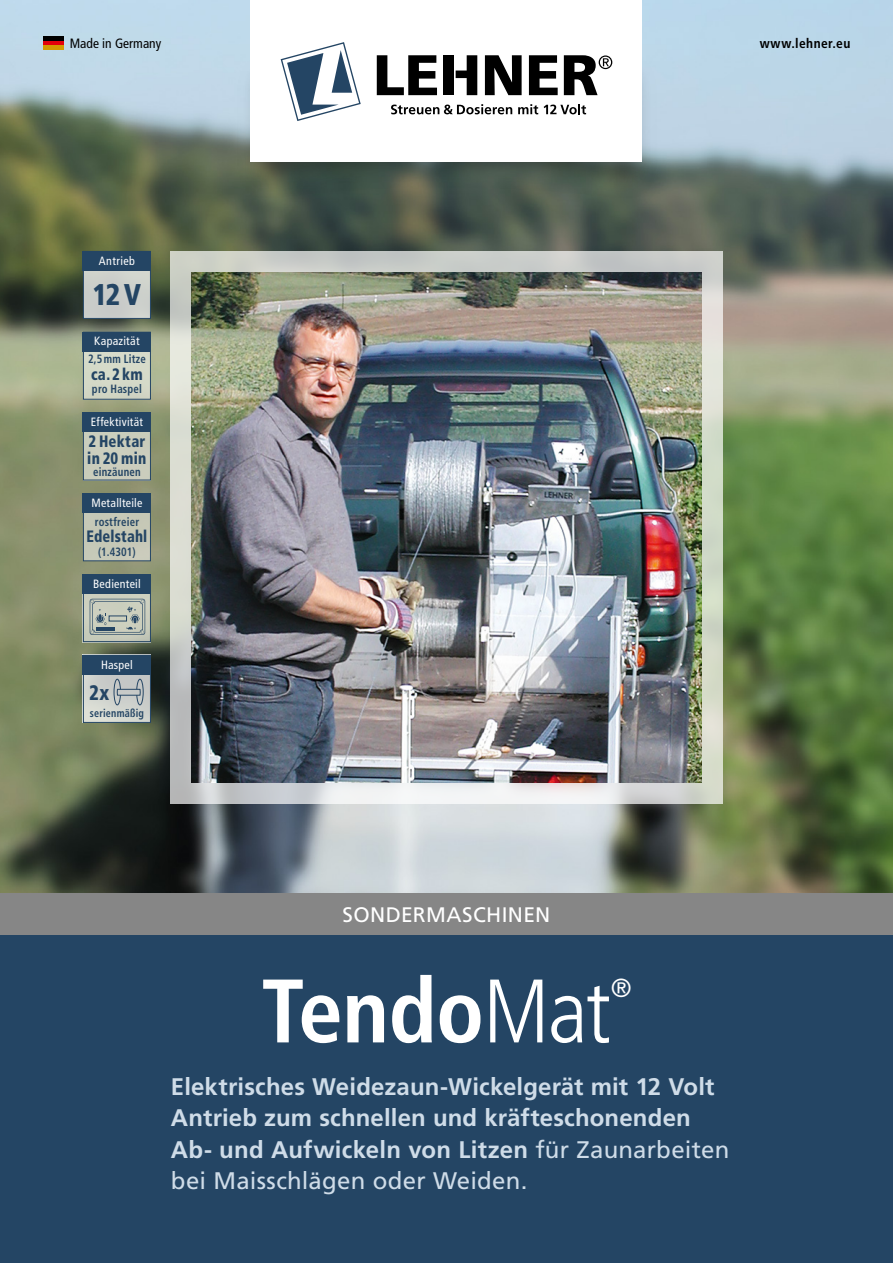
<style>
.page{position:relative;width:893px;height:1263px;background:#fff}
.page>*{position:absolute;margin:0;border:0;box-sizing:border-box;transform-origin:0 0}
.t1{font:700 condensed 90px "Frutiger";letter-spacing:-.01em;color:#fff}
.t2{font:900 condensed 30px "Frutiger";color:#244564;scale:.95 1}
.t3{font:condensed 26.25px "Frutiger";color:#fff}
.t4{font:700 24px/31.5px "Frutiger";letter-spacing:.005em;color:#cfdce8}
.t5{font:21px "Frutiger";letter-spacing:.015em;color:#fff}
.t6{font:900 condensed 21px "Frutiger";color:#244564;scale:.9 1}
.t7{font:900 condensed 16.5px/16.5px "Frutiger";letter-spacing:.015em;color:#244564;scale:.9 1}
.t8{font:900 condensed 16.5px "Frutiger";letter-spacing:.015em;color:#244564;scale:.88 1}
.t9{font:condensed 13.5px "Frutiger";color:#000}
.t10{font:700 condensed 13.5px "Frutiger";letter-spacing:.03em;color:#000}
.t11{font:condensed 12px "Frutiger";letter-spacing:.02em;color:#fff}
.t12{font:700 condensed 12px "Frutiger";letter-spacing:.015em;color:#244564;scale:.9 1}
.t13{font:700 condensed 11.25px "Frutiger";letter-spacing:.02em;color:#244564;scale:.9 1}
.s1{font-weight:300}
.s2{font-weight:400}
</style>
<div class="page">
<img style="left:0;top:0;width:893px;height:893px">
<svg style="left:170px;top:251px;width:553px;height:553px;background:#d3d5d0"></svg>
<img style="left:191px;top:272px;width:511px;height:510px">
<div style="left:83px;top:494px;width:67px;height:67px;background:#c5c8b7"></div>
<div style="left:83px;top:493px;width:68px;height:68px;border:1px solid #244564"></div>
<div style="left:83px;top:493px;width:68px;height:20px;background:#244564"></div>
<img style="left:235px;top:55px;width:423px;height:148px">
<div style="left:251px;top:0;width:391px;height:162px;background:#fff"></div>
<svg style="left:281px;top:42px;width:80px;height:79px"></svg>
<svg style="left:391px;top:104px;width:121px;height:10px"></svg>
<svg style="left:518px;top:104px;width:20px;height:10px"></svg>
<svg style="left:544px;top:104px;width:42px;height:10px"></svg>
<svg style="left:377px;top:55px;width:60px;height:40px"></svg>
<svg style="left:485px;top:55px;width:37px;height:40px"></svg>
<svg style="left:529px;top:55px;width:29px;height:40px"></svg>
<svg style="left:456px;top:55px;width:21px;height:40px"></svg>
<div style="left:443px;top:55px;width:11px;height:40px;background:#000"></div>
<svg style="left:564px;top:55px;width:48px;height:40px"></svg>
<div style="left:0;top:893px;width:893px;height:42px;background:#868686"></div>
<div style="left:0;top:935px;width:893px;height:328px;background:#244564"></div>
<div style="left:43px;top:36px;width:21px;height:5px;background:#000"></div>
<hr style="left:43px;top:41px;width:21px;height:4px;background:#e3000b">
<div style="left:43px;top:45px;width:21px;height:5px;background:#d39b00"></div>
<div style="left:83px;top:413px;width:67px;height:67px;background:#cacdbd"></div>
<div style="left:83px;top:412px;width:68px;height:68px;border:1px solid #244564"></div>
<div style="left:83px;top:412px;width:68px;height:20px;background:#244564"></div>
<div style="left:83px;top:332px;width:67px;height:67px;background:#d5dac9"></div>
<div style="left:83px;top:332px;width:68px;height:68px;border:1px solid #244564"></div>
<div style="left:83px;top:332px;width:68px;height:19px;background:#244564"></div>
<div style="left:83px;top:251px;width:67px;height:67px;background:#cbceca"></div>
<div style="left:83px;top:251px;width:68px;height:68px;border:1px solid #244564"></div>
<div style="left:83px;top:251px;width:68px;height:20px;background:#244564"></div>
<svg style="left:85px;top:594px;width:64px;height:46px"></svg>
<div style="left:83px;top:655px;width:68px;height:68px;background:linear-gradient(to right,#d7d9d2,#cacdca)"></div>
<div style="left:83px;top:574px;width:68px;height:68px;border:1px solid #244564"></div>
<div style="left:83px;top:655px;width:68px;height:68px;border:1px solid #244564"></div>
<div style="left:83px;top:574px;width:68px;height:20px;background:#244564"></div>
<div style="left:83px;top:655px;width:68px;height:20px;background:#244564"></div>
<svg style="left:90px;top:599px;width:55px;height:36px;background:#a7b0aa"></svg>
<svg style="left:113px;top:678px;width:31px;height:28px"></svg>
<p class="t9" style="left:70px;top:38px;width:93px">Made in Germany</p>
<p class="t10" style="left:760px;top:38px;width:92px">www.lehner.eu</p>
<p class="t11" style="left:99px;top:255px;width:38px">Antrieb</p>
<p class="t2" style="left:93px;top:277px;width:53px">12 V</p>
<p class="t11" style="left:94px;top:336px;width:47px">Kapazität</p>
<p class="t12" style="left:88px;top:354px;width:66px">2,5 mm Litze</p>
<p class="t7" style="left:91px;top:366px;width:59px">ca. 2 km</p>
<p class="t12" style="left:92px;top:384px;width:57px">pro Haspel</p>
<p class="t11" style="left:91px;top:417px;width:53px">Effektivität</p>
<p class="t7" style="left:87px;top:433px;width:67px">2 Hektar in 20 min</p>
<p class="t12" style="left:93px;top:466px;width:54px">einzäunen</p>
<p class="t11" style="left:91px;top:498px;width:53px">Metallteile</p>
<p class="t12" style="left:95px;top:516px;width:51px">rostfreier</p>
<p class="t8" style="left:87px;top:527px;width:71px">Edelstahl</p>
<p class="t12" style="left:98px;top:546px;width:43px">(1.4301)</p>
<p class="t11" style="left:93px;top:579px;width:49px">Bedienteil</p>
<p class="t11" style="left:101px;top:659px;width:33px">Haspel</p>
<p class="t6" style="left:89px;top:680px;width:24px">2x</p>
<p class="t13" style="left:90px;top:708px;width:62px">serienmäßig</p>
<p class="t5" style="left:342px;top:906px;width:209px">SONDERMASCHINEN</p>
<h1 class="t1" style="left:261px;top:974px;width:351px">Tendo<span class="s1">Mat</span></h1>
<p class="t3" style="left:611px;top:977px;width:22px">®</p>
<p class="t4" style="left:171px;top:1073px;width:560px">Elektrisches Weidezaun-Wickelgerät mit 12 Volt Antrieb zum schnellen und kräfteschonenden Ab- und Aufwickeln von Litzen <span class="s2">für Zaunarbeiten bei Maisschlägen oder Weiden.</span></p>
</div>
